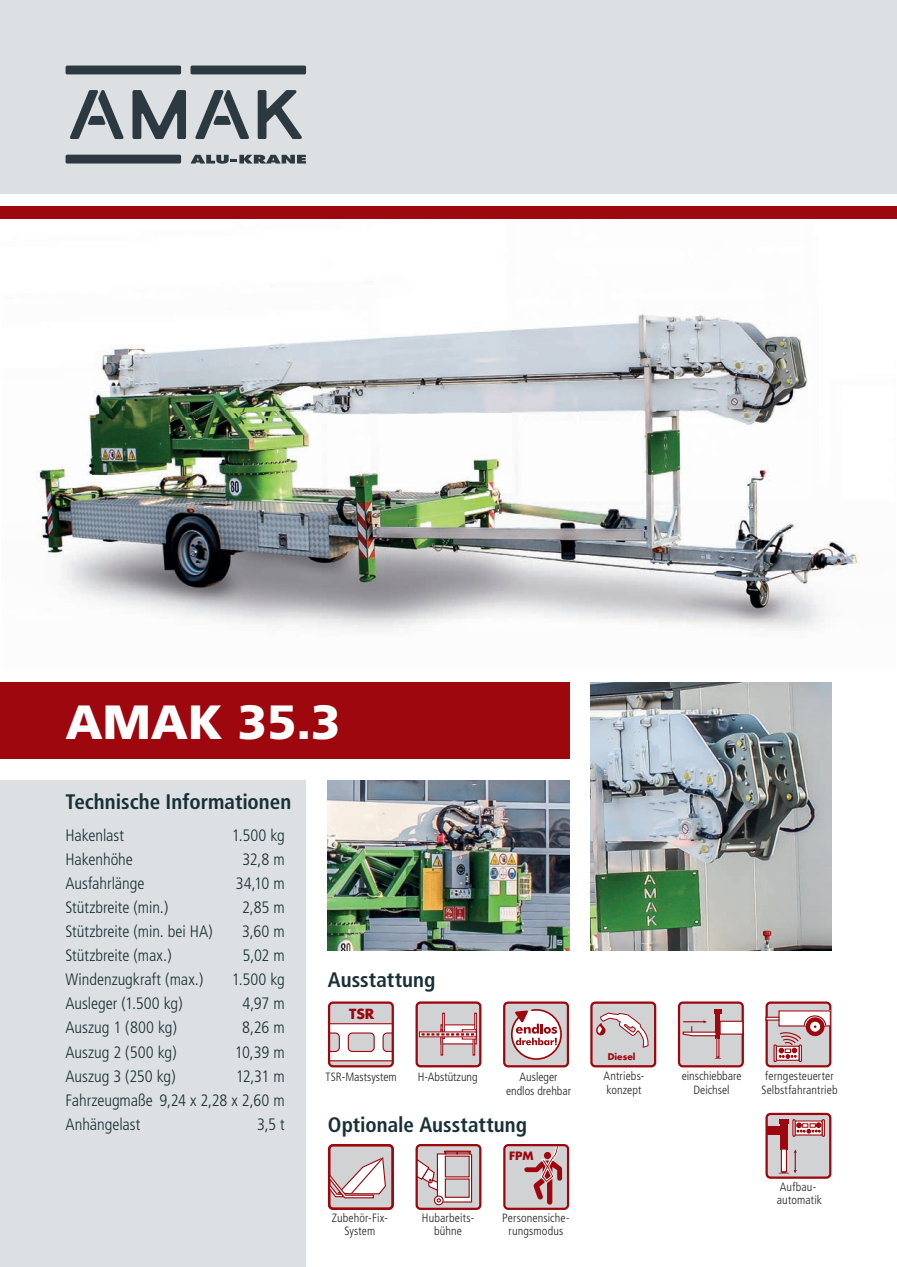
<style>
.page{position:relative;width:897px;height:1267px;background:#fff}
.page>*{position:absolute;margin:0;border:0;box-sizing:border-box;transform-origin:0 0}
.t1{font:900 48px "Frutiger";color:#fff}
.t2{font:700 condensed 21px "Frutiger";color:#183036}
.t3{font:300 condensed 16.5px/24px "Frutiger";letter-spacing:-.005em;color:#183036;text-align:justify}
.t4{font:700 13.65px "Futura";color:#9d070d}
.t5{font:300 condensed 12px/13.5px "Frutiger";letter-spacing:.01em;color:#231f20;text-align:center}
.t6{font:700 11.25px "Futura";color:#9d070d}
.t7{font:700 9px "Futura";color:#9d070d}
</style>
<div class="page">
<img style="left:328px;top:780px;width:241px;height:170px">
<img style="left:590px;top:682px;width:241px;height:268px">
<div style="left:0;top:682px;width:569px;height:77px;background:#9d070d"></div>
<div style="left:0;top:780px;width:306px;height:486px;background:#dde0e2"></div>
<img style="left:36px;top:311px;width:823px;height:319px">
<div style="left:0;top:0;width:896px;height:193px;background:#dde0e2"></div>
<div style="left:0;top:206px;width:896px;height:13px;background:#9d070d"></div>
<div style="left:766px;top:1002px;width:64px;height:64px;background:#d1d2d4;border-radius:4px"></div>
<div style="left:765px;top:1001px;width:66px;height:66px;border:2px solid #9d070d;border-radius:4px"></div>
<div style="left:773px;top:1044px;width:3px;height:18px;border:1px solid #9d070d"></div>
<div style="left:798px;top:1044px;width:3px;height:18px;border:1px solid #9d070d"></div>
<svg style="left:779px;top:1010px;width:51px;height:15px"></svg>
<svg style="left:766px;top:1014px;width:60px;height:47px"></svg>
<div style="left:765px;top:1016px;width:14px;height:4px;border:1px solid #9d070d"></div>
<div style="left:591px;top:1002px;width:64px;height:64px;background:#d1d2d4;border-radius:4px"></div>
<div style="left:590px;top:1001px;width:66px;height:66px;border:2px solid #9d070d;border-radius:4px"></div>
<svg style="left:596px;top:1012px;width:53px;height:36px"></svg>
<div style="left:329px;top:1002px;width:64px;height:64px;background:#d1d2d4;border-radius:4px"></div>
<div style="left:329px;top:1023px;width:63px;height:37px;background:#fff"></div>
<div style="left:328px;top:1023px;width:65px;height:38px;border:1px solid #9d070d"></div>
<svg style="left:382px;top:1032px;width:9px;height:20px"></svg>
<svg style="left:331px;top:1032px;width:9px;height:20px"></svg>
<div style="left:348px;top:1032px;width:26px;height:19px;background:#d1d2d4;border-radius:4px"></div>
<div style="left:348px;top:1032px;width:26px;height:19px;border:1px solid #9d070d;border-radius:4px"></div>
<div style="left:328px;top:1001px;width:66px;height:66px;border:2px solid #9d070d;border-radius:4px"></div>
<div style="left:416px;top:1002px;width:64px;height:63px;background:#d1d2d4;border-radius:4px"></div>
<div style="left:415px;top:1001px;width:66px;height:66px;border:2px solid #9d070d;border-radius:4px"></div>
<svg style="left:441px;top:1024px;width:35px;height:19px"></svg>
<div style="left:474px;top:1012px;width:2px;height:26px;border:1px solid #9d070d"></div>
<div style="left:472px;top:1029px;width:3px;height:26px;border:1px solid #9d070d"></div>
<div style="left:462px;top:1029px;width:14px;height:10px;border:1px solid #9d070d"></div>
<div style="left:442px;top:1012px;width:2px;height:26px;border:1px solid #9d070d"></div>
<div style="left:419px;top:1031px;width:57px;height:6px;border:1px solid #9d070d"></div>
<svg style="left:421px;top:1029px;width:53px;height:26px"></svg>
<div style="left:679px;top:1002px;width:63px;height:64px;background:#d1d2d4;border-radius:4px"></div>
<div style="left:677px;top:1001px;width:66px;height:66px;border:2px solid #9d070d;border-radius:4px"></div>
<hr style="left:742px;top:1030px;width:1px;height:32px;background:#9d070d">
<div style="left:715px;top:1013px;width:5px;height:25px;background:#9d070d"></div>
<svg style="left:714px;top:1009px;width:7px;height:4px"></svg>
<div style="left:720px;top:1021px;width:22px;height:13px;background:#fff"></div>
<div style="left:719px;top:1020px;width:24px;height:14px;border:1px solid #9d070d"></div>
<svg style="left:682px;top:1020px;width:39px;height:38px"></svg>
<div style="left:504px;top:1002px;width:64px;height:64px;background:#d1d2d4;border-radius:4px"></div>
<div style="left:503px;top:1001px;width:66px;height:66px;border:2px solid #9d070d;border-radius:4px"></div>
<svg style="left:510px;top:1009px;width:52px;height:51px"></svg>
<div style="left:329px;top:1145px;width:64px;height:63px;background:#d1d2d4;border-radius:4px"></div>
<div style="left:328px;top:1143px;width:66px;height:66px;border:2px solid #9d070d;border-radius:4px"></div>
<svg style="left:331px;top:1157px;width:55px;height:41px"></svg>
<div style="left:328px;top:1144px;width:65px;height:65px;border:2px solid #9d070d;border-radius:4px"></div>
<svg style="left:416px;top:1145px;width:64px;height:63px"></svg>
<div style="left:415px;top:1143px;width:66px;height:66px;border:2px solid #9d070d;border-radius:4px"></div>
<div style="left:434px;top:1195px;width:9px;height:10px;border:1px solid #9d070d;border-radius:50%"></div>
<svg style="left:416px;top:1150px;width:56px;height:52px"></svg>
<div style="left:766px;top:1113px;width:64px;height:64px;background:#d1d2d4;border-radius:4px"></div>
<div style="left:765px;top:1112px;width:66px;height:66px;border:2px solid #9d070d;border-radius:4px"></div>
<div style="left:794px;top:1120px;width:28px;height:15px;border:1px solid #9d070d"></div>
<div style="left:792px;top:1119px;width:3px;height:17px;border:1px solid #9d070d"></div>
<svg style="left:796px;top:1119px;width:28px;height:17px"></svg>
<div style="left:780px;top:1120px;width:7px;height:29px;background:#9d070d"></div>
<div style="left:767px;top:1125px;width:14px;height:9px;background:#9d070d"></div>
<div style="left:779px;top:1119px;width:9px;height:5px;background:#9d070d"></div>
<svg style="left:779px;top:1149px;width:17px;height:24px"></svg>
<div style="left:504px;top:1145px;width:64px;height:63px;background:#d1d2d4;border-radius:4px"></div>
<svg style="left:524px;top:1146px;width:38px;height:58px"></svg>
<div style="left:503px;top:1143px;width:66px;height:66px;border:2px solid #9d070d;border-radius:4px"></div>
<div style="left:66px;top:66px;width:115px;height:8px;background:#2d3940;border-radius:2px"></div>
<div style="left:190px;top:66px;width:116px;height:8px;background:#2d3940;border-radius:2px"></div>
<div style="left:66px;top:155px;width:115px;height:8px;background:#2d3940;border-radius:2px"></div>
<svg style="left:132px;top:90px;width:54px;height:49px"></svg>
<svg style="left:258px;top:90px;width:44px;height:49px"></svg>
<svg style="left:70px;top:90px;width:53px;height:49px"></svg>
<svg style="left:195px;top:90px;width:54px;height:49px"></svg>
<svg style="left:190px;top:155px;width:116px;height:9px"></svg>
<h1 class="t1" style="left:66px;top:693px;width:276px">AMAK 35.3</h1>
<p class="t2" style="left:66px;top:789px;width:227px">Technische Informationen</p>
<p class="t3" style="left:66px;top:823px;width:60px">Hakenlast</p>
<p class="t3" style="left:232px;top:823px;width:54px">1.500 kg</p>
<p class="t3" style="left:66px;top:847px;width:69px">Hakenhöhe</p>
<p class="t3" style="left:242px;top:847px;width:44px">32,8 m</p>
<p class="t3" style="left:66px;top:871px;width:80px">Ausfahrlänge</p>
<p class="t3" style="left:236px;top:871px;width:50px">34,10 m</p>
<p class="t3" style="left:66px;top:895px;width:104px">Stützbreite (min.)</p>
<p class="t3" style="left:242px;top:895px;width:44px">2,85 m</p>
<p class="t3" style="left:66px;top:919px;width:149px">Stützbreite (min. bei HA)</p>
<p class="t3" style="left:242px;top:919px;width:44px">3,60 m</p>
<p class="t3" style="left:66px;top:943px;width:107px">Stützbreite (max.)</p>
<p class="t3" style="left:242px;top:943px;width:44px">5,02 m</p>
<p class="t3" style="left:66px;top:967px;width:139px">Windenzugkraft (max.)</p>
<p class="t3" style="left:232px;top:967px;width:54px">1.500 kg</p>
<p class="t3" style="left:66px;top:991px;width:119px">Ausleger (1.500 kg)</p>
<p class="t3" style="left:242px;top:991px;width:44px">4,97 m</p>
<p class="t3" style="left:66px;top:1015px;width:113px">Auszug 1 (800 kg)</p>
<p class="t3" style="left:242px;top:1015px;width:44px">8,26 m</p>
<p class="t3" style="left:66px;top:1039px;width:113px">Auszug 2 (500 kg)</p>
<p class="t3" style="left:235px;top:1039px;width:51px">10,39 m</p>
<p class="t3" style="left:66px;top:1063px;width:112px">Auszug 3 (250 kg)</p>
<p class="t3" style="left:66px;top:1063px;width:221px;text-indent:170px">12,31 m Fahrzeugmaße 9,24 x 2,28 x 2,60 m Anhängelast</p>
<p class="t3" style="left:257px;top:1111px;width:29px">3,5 t</p>
<p class="t2" style="left:328px;top:967px;width:109px">Ausstattung</p>
<p class="t4" style="left:349px;top:1004px;width:27px">TSR</p>
<p class="t7" style="left:607px;top:1050px;width:29px">Diesel</p>
<p class="t5" style="left:325px;top:1069px;width:73px">TSR-Mastsystem</p>
<p class="t5" style="left:417px;top:1070px;width:62px">H-Abstützung</p>
<p class="t5" style="left:681px;top:1069px;width:61px">einschiebbare<br>Deichsel</p>
<p class="t5" style="left:603px;top:1069px;width:42px;text-align:left">Antriebs&shy;konzept</p>
<p class="t5" style="left:506px;top:1070px;width:67px">Ausleger endlos drehbar</p>
<p class="t2" style="left:328px;top:1112px;width:200px">Optionale Ausstattung</p>
<p class="t5" style="left:332px;top:1211px;width:58px">Zubehör-Fix-<br>System</p>
<p class="t5" style="left:422px;top:1211px;width:54px">Hubarbeits&shy;bühne</p>
<p class="t6" style="left:509px;top:1147px;width:26px">FPM</p>
<p class="t5" style="left:502px;top:1211px;width:69px">Personensiche&shy;rungsmodus</p>
<p class="t5" style="left:761px;top:1069px;width:78px">ferngesteuerter<br>Selbstfahrantrieb</p>
<p class="t5" style="left:776px;top:1179px;width:47px;text-align:left">Aufbau&shy;automatik</p>
</div>
